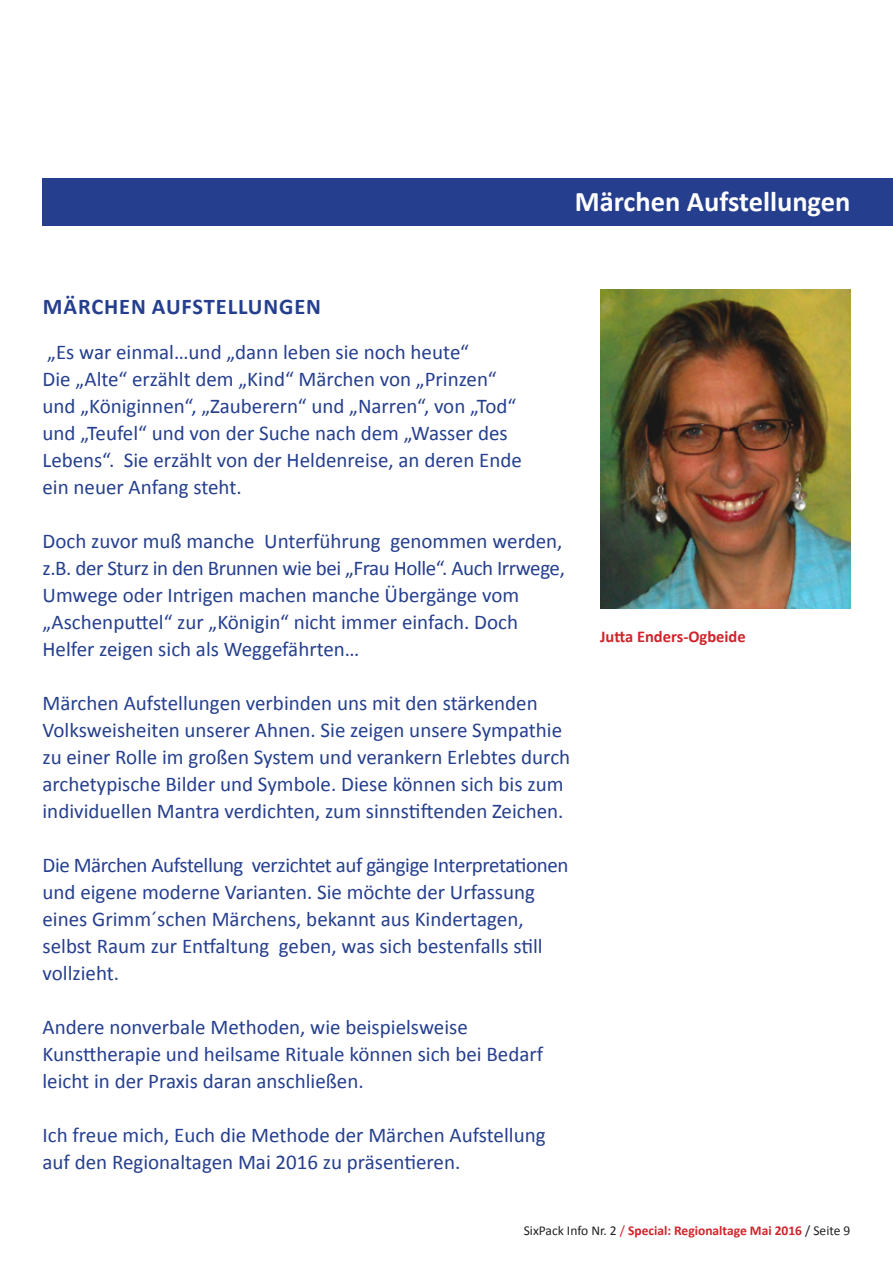
<style>
.page{position:relative;width:893px;height:1263px;background:#fff}
.page>*{position:absolute;margin:0;border:0;box-sizing:border-box;transform-origin:0 0}
.t1{font:700 28.5px "Calibri";letter-spacing:-.01em;color:#fff}
.t2{font:700 22.5px "Calibri";letter-spacing:.04em;color:#253f8e}
.t3{font:21px/27px "Calibri";color:#253f8e}
.t4{font:700 16.5px "Calibri";color:#d1232a}
.t5{font:700 13.5px "Calibri";color:#d1232a}
.s1{font-weight:400;color:#231f20}
.s2{font-weight:400}
</style>
<div class="page">
<div style="left:43px;top:179px;width:850px;height:47px;background:#253f8e"></div>
<img style="left:600px;top:289px;width:250px;height:320px">
<h1 class="t1" style="left:575px;top:183px;width:277px">Märchen Aufstellungen</h1>
<p class="t2" style="left:43px;top:292px;width:277px">Märchen Aufstellung en</p>
<p class="t3" style="left:43px;top:338px;width:481px">„Es war einmal…und „dann leben sie noch heute“<br>Die „Alte“ erzählt dem „Kind“ Märchen von „Prinzen“ und „Königinnen“, „Zauberern“ und „Narren“, von „Tod“ und „Teufel“ und von der Suche nach dem „Wasser des Lebens“. Sie erzählt von der Heldenreise, an deren Ende ein neuer Anfang steht.</p>
<p class="t3" style="left:43px;top:527px;width:524px">Doch zuvor muß manche Unterführung genommen werden, z.B. der Sturz in den Brunnen wie bei „Frau Holle“. Auch Irrwege, Umwege oder Intrigen machen manche Übergänge vom „Aschenputtel“ zur „Königin“ nicht immer einfach. Doch Helfer zeigen sich als Weggefährten…</p>
<p class="t3" style="left:43px;top:689px;width:529px">Märchen Aufstellungen verbinden uns mit den stärkenden Volksweisheiten unserer Ahnen. Sie zeigen unsere Sympathie zu einer Rolle im großen System und verankern Erlebtes durch archetypische Bilder und Symbole. Diese können sich bis zum individuellen Mantra verdichten, zum sinnstiftenden Zeichen.</p>
<p class="t3" style="left:43px;top:851px;width:527px">Die Märchen Aufstellung verzichtet auf gängige Interpretationen und eigene moderne Varianten. Sie möchte der Urfassung eines Grimm´schen Märchens, bekannt aus Kindertagen, selbst Raum zur Entfaltung geben, was sich bestenfalls still vollzieht.</p>
<p class="t3" style="left:43px;top:1013px;width:502px">Andere nonverbale Methoden, wie beispielsweise<br>Kunsttherapie und heilsame Rituale können sich bei Bedarf leicht in der Praxis daran anschließen.</p>
<p class="t3" style="left:43px;top:1121px;width:505px">Ich freue mich, Euch die Methode der Märchen Aufstellung auf den Regionaltagen Mai 2016 zu präsentieren.</p>
<p class="t4" style="left:600px;top:626px;width:147px">Jutta Enders-Ogbeide</p>
<p class="t5" style="left:524px;top:1222px;width:328px"><span class="s1">SixPack Info Nr. 2</span> <span class="s2">/</span> Special: Regionaltage Mai 2016 <span class="s1">/ Seite 9</span></p>
</div>
